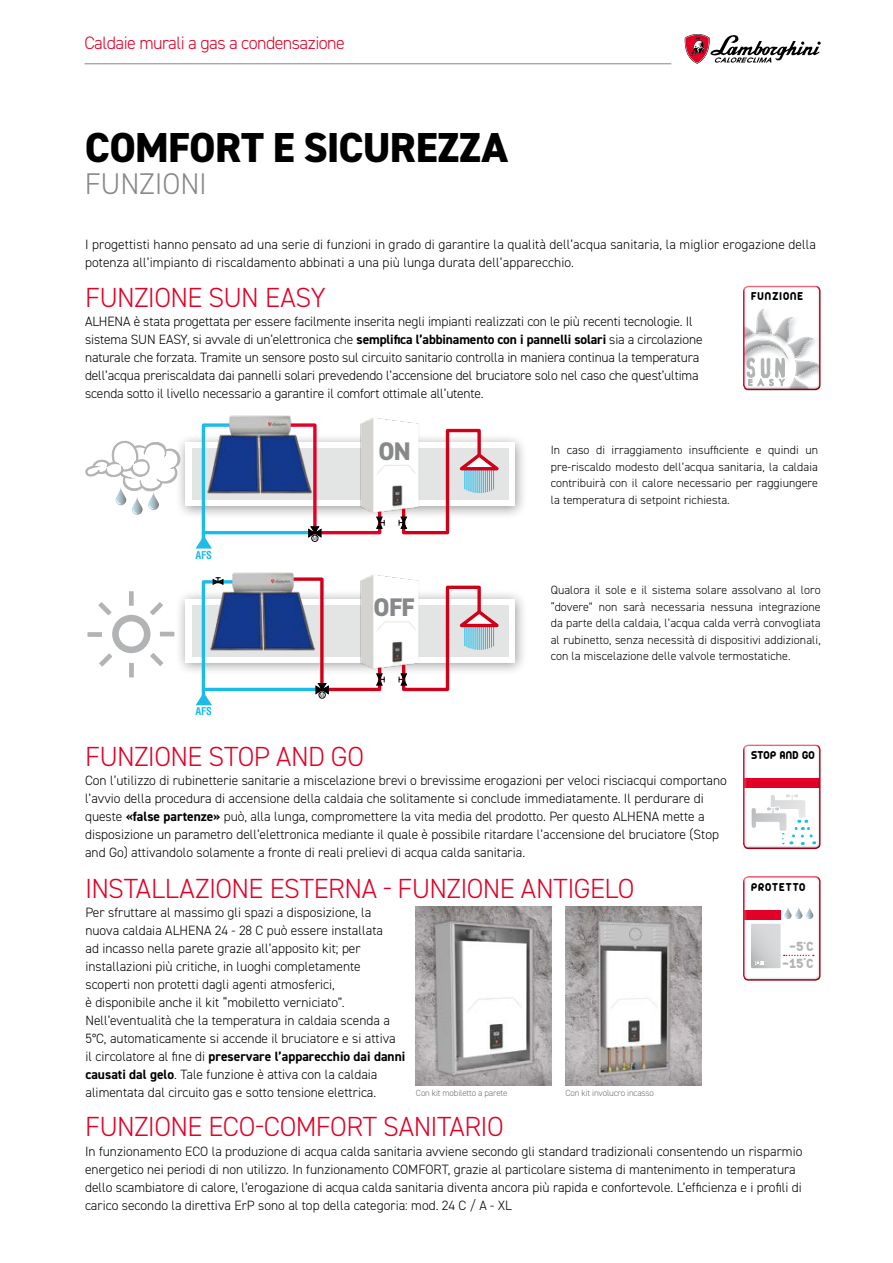
<style>
.page{position:relative;width:893px;height:1263px;background:#fff}
.page>*{position:absolute;margin:0;border:0;box-sizing:border-box;transform-origin:0 0}
.t1{font:800 42px "DIN2014";letter-spacing:-.015em;color:#000}
.t2{font:300 30px "DIN2014";letter-spacing:-.005em;color:#87888a}
.t3{font:300 27.75px "DIN2014";letter-spacing:-.02em;color:#e20026}
.t4{font:800 25.5px "DIN2014";color:#87888a}
.t5{font:300 18px "DIN2014";letter-spacing:-.03em;color:#e20026}
.t6{font:14.4px/24.3px "z Arista";color:#b1b3b4}
.t7{font:300 13.5px/18px "DIN2014";color:#000}
.t8{font:12.45px "z Arista";letter-spacing:.08em;color:#000}
.t9{font:12.45px "z Arista";letter-spacing:.03em;color:#000}
.t10{font:300 12px/16.5px "DIN2014";letter-spacing:.005em;color:#000;text-align:justify}
.t11{font:700 condensed 10.5px "Helvetica LT Std";letter-spacing:-.03em;color:#1bbbea}
.t12{font:300 9px "DIN2014";letter-spacing:-.02em;color:#707172}
.t13{font:300 5.4px "Formata Pro";color:#000}
.s1{font-weight:700}
</style>
<div class="page">
<div style="left:742px;top:285px;width:81px;height:106px;background:#000;opacity:.5"></div>
<div style="left:742px;top:744px;width:81px;height:105px;background:#000;opacity:.5"></div>
<div style="left:742px;top:876px;width:81px;height:105px;background:#000;opacity:.5"></div>
<div style="left:175px;top:432px;width:353px;height:87px;background:#000;opacity:.4"></div>
<svg style="left:185px;top:442px;width:330px;height:64px"></svg>
<hr style="left:203px;top:531px;width:111px;height:3px;background:#1bbbea">
<svg style="left:196px;top:423px;width:46px;height:125px"></svg>
<svg style="left:260px;top:423px;width:125px;height:114px"></svg>
<div style="left:311px;top:535px;width:7px;height:7px;border:1px solid #000;border-radius:50%"></div>
<svg style="left:399px;top:428px;width:108px;height:107px"></svg>
<svg style="left:85px;top:438px;width:101px;height:77px"></svg>
<div style="left:175px;top:589px;width:353px;height:87px;background:#000;opacity:.4"></div>
<svg style="left:185px;top:599px;width:330px;height:64px"></svg>
<hr style="left:203px;top:688px;width:119px;height:3px;background:#1bbbea">
<svg style="left:196px;top:580px;width:46px;height:125px"></svg>
<svg style="left:250px;top:577px;width:135px;height:121px"></svg>
<svg style="left:399px;top:585px;width:108px;height:107px"></svg>
<div style="left:127px;top:589px;width:9px;height:19px;background:#b1b3b4;border:2px solid #fff"></div>
<svg style="left:168px;top:630px;width:8px;height:8px"></svg>
<div style="left:127px;top:661px;width:9px;height:18px;background:#b1b3b4;border:2px solid #fff"></div>
<div style="left:85px;top:630px;width:19px;height:9px;background:#b1b3b4;border:2px solid #fff"></div>
<svg style="left:94px;top:598px;width:74px;height:73px"></svg>
<img style="left:205px;top:415px;width:110px;height:85px">
<img style="left:207px;top:572px;width:111px;height:85px">
<hr style="left:85px;top:63px;width:586px;height:1px;background:#87888a">
<svg style="left:684px;top:34px;width:137px;height:30px"></svg>
<img style="left:416px;top:906px;width:136px;height:179px">
<img style="left:566px;top:906px;width:135px;height:179px">
<img style="left:357px;top:417px;width:66px;height:96px">
<img style="left:357px;top:574px;width:66px;height:96px">
<h3 class="t5" style="left:85px;top:31px;width:262px">Caldaie murali a gas a condensazione</h3>
<h1 class="t1" style="left:85px;top:120px;width:425px">COMFORT E SICUREZZA</h1>
<h2 class="t2" style="left:85px;top:165px;width:124px">FUNZIONI</h2>
<p class="t7" style="left:85px;top:235px;width:733px">I progettisti hanno pensato ad una serie di funzioni in grado di garantire la qualità dell’acqua sanitaria, la miglior erogazione della potenza all’impianto di riscaldamento abbinati a una più lunga durata dell’apparecchio.</p>
<h3 class="t3" style="left:85px;top:281px;width:242px">FUNZIONE SUN EASY</h3>
<p class="t8" style="left:751px;top:290px;width:54px">FUNZIONE</p>
<p class="t7" style="left:85px;top:312px;width:619px">ALHENA è stata progettata per essere facilmente inserita negli impianti realizzati con le più recenti tecnologie. Il sistema SUN EASY, si avvale di un’elettronica che <span class="s1">semplifica l’abbinamento con i pannelli solari</span> sia a circolazione naturale che forzata. Tramite un sensore posto sul circuito sanitario controlla in maniera continua la temperatura dell’acqua preriscaldata dai pannelli solari prevedendo l’accensione del bruciatore solo nel caso che quest’ultima scenda sotto il livello necessario a garantire il comfort ottimale all’utente.</p>
<p class="t11" style="left:196px;top:548px;width:18px">AFS</p>
<p class="t11" style="left:196px;top:705px;width:18px">AFS</p>
<p class="t13" style="left:313px;top:535px;width:6px">M</p>
<p class="t13" style="left:320px;top:691px;width:6px">M</p>
<h3 class="t4" style="left:378px;top:434px;width:34px">ON</h3>
<h3 class="t4" style="left:374px;top:590px;width:42px">OFF</h3>
<p class="t10" style="left:551px;top:442px;width:269px">In caso di irraggiamento insufficiente e quindi un pre-riscaldo modesto dell’acqua sanitaria, la caldaia contribuirà con il calore necessario per raggiungere la temperatura di setpoint richiesta.</p>
<p class="t10" style="left:551px;top:582px;width:271px">Qualora il sole e il sistema solare assolvano al loro “dovere” non sarà necessaria nessuna integrazione da parte della caldaia, l’acqua calda verrà convogliata al rubinetto, senza necessità di dispositivi addizionali, con la miscelazione delle valvole termostatiche.</p>
<h3 class="t3" style="left:85px;top:740px;width:280px">FUNZIONE STOP AND GO</h3>
<p class="t9" style="left:751px;top:748px;width:65px">STOP AND GO</p>
<p class="t7" style="left:85px;top:771px;width:643px">Con l’utilizzo di rubinetterie sanitarie a miscelazione brevi o brevissime erogazioni per veloci risciacqui comportano l’avvio della procedura di accensione della caldaia che solitamente si conclude immediatamente. Il perdurare di queste <span class="s1">«false partenze»</span> può, alla lunga, compromettere la vita media del prodotto. Per questo ALHENA mette a disposizione un parametro dell’elettronica mediante il quale è possibile ritardare l’accensione del bruciatore (Stop and Go) attivandolo solamente a fronte di reali prelievi di acqua calda sanitaria.</p>
<h3 class="t3" style="left:85px;top:871px;width:551px">INSTALLAZIONE ESTERNA - FUNZIONE ANTIGELO</h3>
<p class="t7" style="left:85px;top:903px;width:321px">Per sfruttare al massimo gli spazi a disposizione, la nuova caldaia ALHENA 24 - 28 C può essere installata<br>ad incasso nella parete grazie all’apposito kit; per installazioni più critiche, in luoghi completamente scoperti non protetti dagli agenti atmosferici,<br>è disponibile anche il kit “mobiletto verniciato”.<br>Nell’eventualità che la temperatura in caldaia scenda a 5°C, automaticamente si accende il bruciatore e si attiva il circolatore al fine di <span class="s1">preservare l’apparecchio dai danni causati dal gelo</span>. Tale funzione è attiva con la caldaia alimentata dal circuito gas e sotto tensione elettrica.</p>
<p class="t12" style="left:416px;top:1088px;width:93px">Con kit mobiletto a parete</p>
<p class="t12" style="left:566px;top:1088px;width:90px">Con kit involucro incasso</p>
<p class="t8" style="left:751px;top:880px;width:56px">PROTETTO</p>
<p class="t6" style="left:783px;top:927px;width:32px;text-indent:21px">. -15 C</p>
<p class="t6" style="left:790px;top:934px;width:25px">-5C</p>
<p class="t6" style="left:804px;top:943px;width:4px">.</p>
<h3 class="t3" style="left:85px;top:1110px;width:420px">FUNZIONE ECO-COMFORT SANITARIO</h3>
<p class="t7" style="left:85px;top:1142px;width:719px">In funzionamento ECO la produzione di acqua calda sanitaria avviene secondo gli standard tradizionali consentendo un risparmio energetico nei periodi di non utilizzo. In funzionamento COMFORT, grazie al particolare sistema di mantenimento in temperatura dello scambiatore di calore, l’erogazione di acqua calda sanitaria diventa ancora più rapida e confortevole. L’efficienza e i profili di carico secondo la direttiva ErP sono al top della categoria: mod. 24 C / A - XL</p>
</div>
